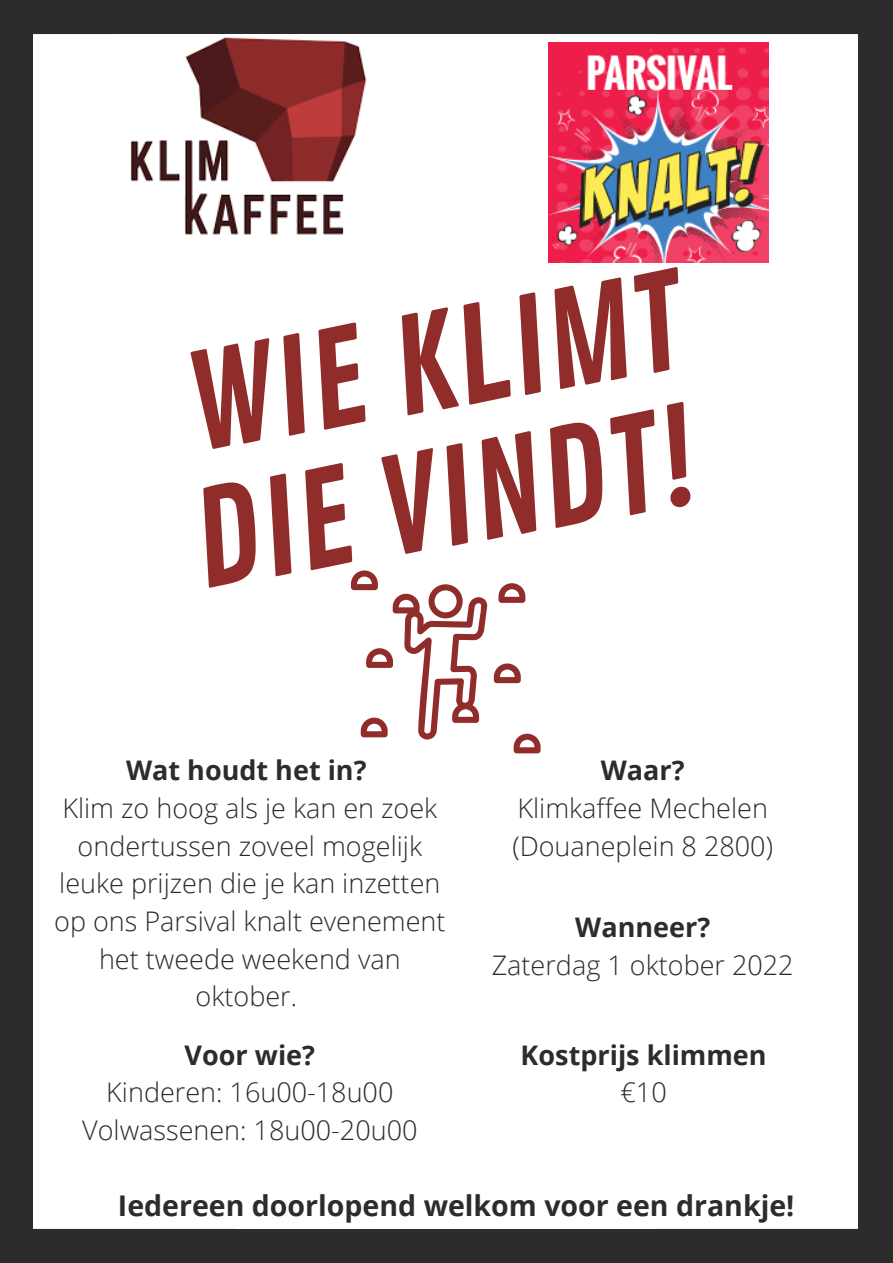
<style>
.page{position:relative;width:893px;height:1263px;background:#2c2c2c}
.page>*{position:absolute;margin:0;border:0;box-sizing:border-box;transform-origin:0 0}
.t1{font:130.95px/136.1px "Contrail One";color:#902d2b}
.t2{font:700 28.5px "Open Sans";color:#2c2c2c}
.t3{font:300 27px/37.7px "Open Sans";color:#2c2c2c;text-align:center}
.t4{font:700 27px "Open Sans";color:#2c2c2c}
</style>
<div class="page">
<div style="left:34px;top:34px;width:201px;height:388px;background:#fff"></div>
<div style="left:235px;top:34px;width:421px;height:398px;background:#fff"></div>
<div style="left:645px;top:34px;width:213px;height:388px;background:#fff"></div>
<div style="left:34px;top:422px;width:212px;height:419px;background:#fff"></div>
<div style="left:235px;top:422px;width:421px;height:419px;background:#fff"></div>
<div style="left:645px;top:422px;width:213px;height:419px;background:#fff"></div>
<div style="left:34px;top:841px;width:201px;height:388px;background:#fff"></div>
<div style="left:235px;top:830px;width:421px;height:399px;background:#fff"></div>
<div style="left:656px;top:841px;width:202px;height:388px;background:#fff"></div>
<img style="left:118px;top:34px;width:249px;height:226px">
<img style="left:548px;top:43px;width:220px;height:219px">
<svg style="left:351px;top:570px;width:189px;height:183px"></svg>
<h1 class="t1" style="left:159px;top:347px;width:519px;rotate:-10deg">WIE KLIMT<br>DIE VINDT!</h1>
<p class="t4" style="left:126px;top:751px;width:242px">Wat houdt het in?</p>
<p class="t3" style="left:54px;top:788px;width:393px">Klim zo hoog als je kan en zoek ondertussen zoveel mogelijk leuke prijzen die je kan inzetten op ons Parsival knalt evenement het tweede weekend van oktober.</p>
<p class="t4" style="left:185px;top:1036px;width:132px">Voor wie?</p>
<p class="t3" style="left:82px;top:1073px;width:337px">Kinderen: 16u00-18u00<br>Volwassenen: 18u00-20u00</p>
<p class="t4" style="left:601px;top:751px;width:85px">Waar?</p>
<p class="t3" style="left:512px;top:788px;width:262px;text-align:left">Klimkaffee Mechelen (Douaneplein 8 2800)</p>
<p class="t4" style="left:575px;top:908px;width:136px">Wanneer?</p>
<p class="t3" style="left:492px;top:946px;width:303px">Zaterdag 1 oktober 2022</p>
<p class="t4" style="left:520px;top:1036px;width:247px">Kostprijs klimmen</p>
<p class="t3" style="left:620px;top:1073px;width:48px">€10</p>
<p class="t2" style="left:118px;top:1185px;width:678px">Iedereen doorlopend welkom voor een drankje!</p>
</div>
